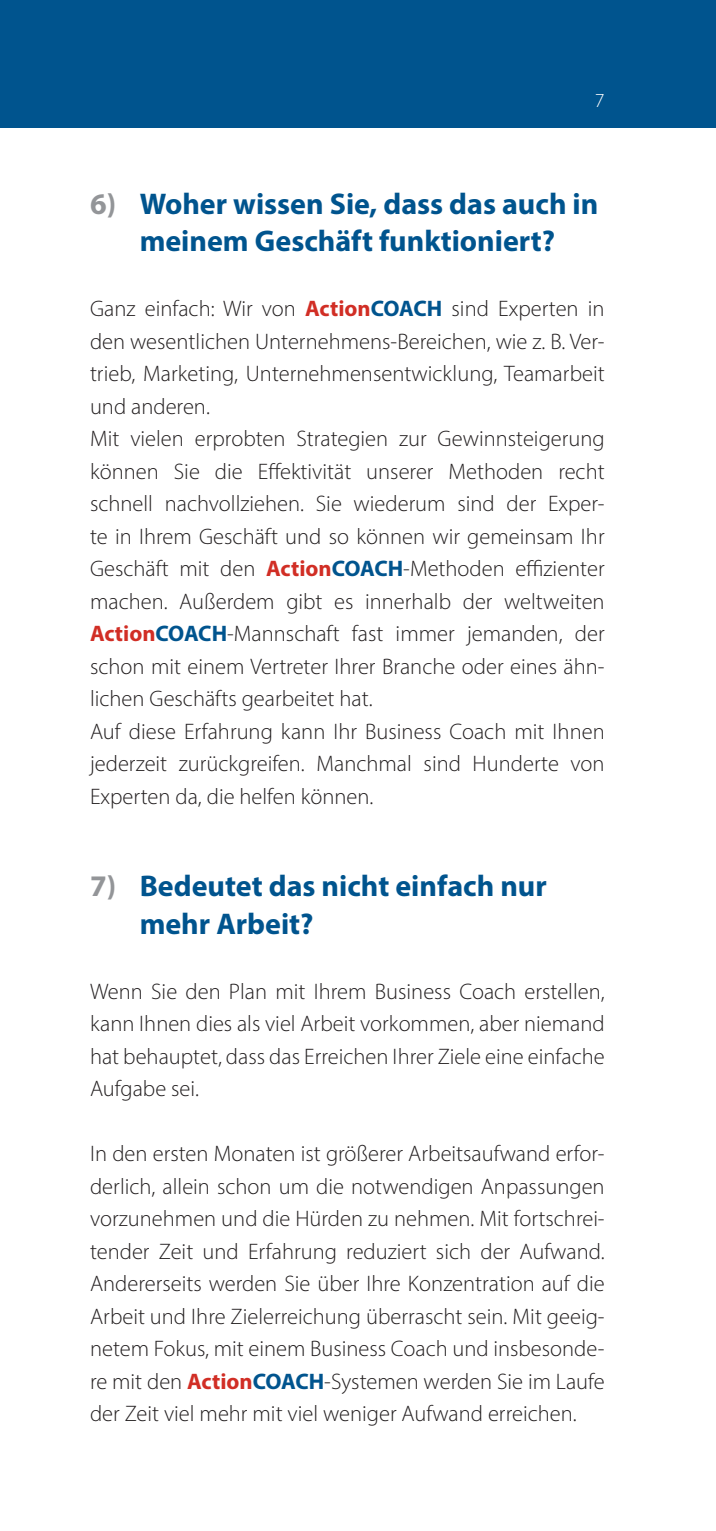
<style>
.page{position:relative;width:716px;height:1531px;background:#fff}
.page>*{position:absolute;margin:0;border:0;box-sizing:border-box;transform-origin:0 0}
.ac_head_13{font:700 30px "Myriad Pro";color:#00548e}
.Absatzformat_1{font:300 22.5px/32.5px "Myriad Pro";color:#231f20;text-align:justify}
.t1{font:300 20px "Myriad Pro";color:#fff}
.s1{color:#939598}
.s2{font-weight:700;color:#d12e25}
.s3{font-weight:700;color:#00548e}
</style>
<div class="page">
<div style="left:0;top:0;width:716px;height:128px;background:#00548e"></div>
<p class="t1" style="left:595px;top:88px;width:11px">7</p>
<p class="ac_head_13" style="left:90px;top:184px;width:510px"><span class="s1">6)</span> Woher wissen Sie, dass das auch in</p>
<p class="ac_head_13" style="left:140px;top:222px;width:417px">meinem Geschäft funktioniert?</p>
<p class="Absatzformat_1" style="left:90px;top:292px;width:516px">Ganz einfach: Wir von <span class="s2">Action</span><span class="s3">COACH</span> sind Experten in den wesentlichen Unternehmens-Bereichen, wie z. B. Ver&shy;trieb, Marketing, Unternehmensentwicklung, Teamarbeit und anderen.</p>
<p class="Absatzformat_1" style="left:90px;top:422px;width:516px">Mit vielen erprobten Strategien zur Gewinnsteigerung können Sie die Effektivität unserer Methoden recht schnell nachvollziehen. Sie wiederum sind der Exper&shy;te in Ihrem Geschäft und so können wir gemeinsam Ihr Geschäft mit den <span class="s2">Action</span><span class="s3">COACH</span>-Methoden effizienter machen. Außerdem gibt es innerhalb der weltweiten <span class="s2">Action</span><span class="s3">COACH</span>-Mannschaft fast immer jemanden, der schon mit einem Vertreter Ihrer Branche oder eines ähn&shy;lichen Geschäfts gearbeitet hat.</p>
<p class="Absatzformat_1" style="left:90px;top:715px;width:516px">Auf diese Erfahrung kann Ihr Business Coach mit Ihnen jederzeit zurückgreifen. Manchmal sind Hunderte von Experten da, die helfen können.</p>
<p class="ac_head_13" style="left:90px;top:866px;width:458px"><span class="s1">7)</span> Bedeutet das nicht einfach nur</p>
<p class="ac_head_13" style="left:140px;top:904px;width:175px">mehr Arbeit?</p>
<p class="Absatzformat_1" style="left:90px;top:974px;width:516px">Wenn Sie den Plan mit Ihrem Business Coach erstellen, kann Ihnen dies als viel Arbeit vorkommen, aber niemand hat behauptet, dass das Erreichen Ihrer Ziele eine einfache Aufgabe sei.</p>
<p class="Absatzformat_1" style="left:90px;top:1137px;width:516px">In den ersten Monaten ist größerer Arbeitsaufwand erfor&shy;derlich, allein schon um die notwendigen Anpassungen vorzunehmen und die Hürden zu nehmen. Mit fortschrei&shy;tender Zeit und Erfahrung reduziert sich der Aufwand.<br>Andererseits werden Sie über Ihre Konzentration auf die Arbeit und Ihre Zielerreichung überrascht sein. Mit geeig&shy;netem Fokus, mit einem Business Coach und insbesonde&shy;re mit den <span class="s2">Action</span><span class="s3">COACH</span>-Systemen werden Sie im Laufe der Zeit viel mehr mit viel weniger Aufwand erreichen.</p>
</div>
